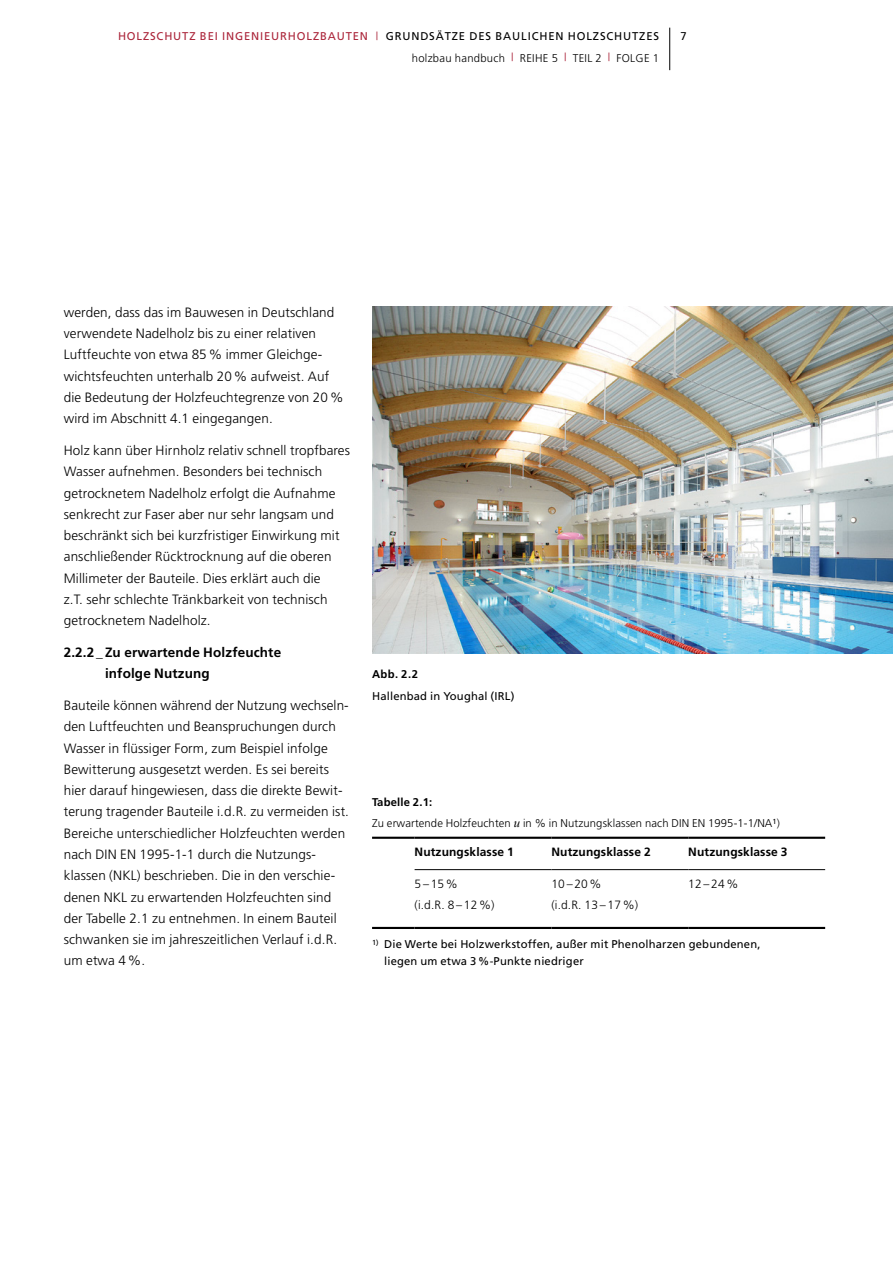
<style>
.page{position:relative;width:893px;height:1263px;background:#fff}
.page>*{position:absolute;margin:0;border:0;box-sizing:border-box;transform-origin:0 0}
.IH_Fließtext_light{font:300 13.5px/21.3px "Frutiger";letter-spacing:.01em;color:#000}
.IH_Fließtext_light-2{font:700 13.5px/21.3px "Frutiger";letter-spacing:.01em;color:#000}
.IH_Tabelle_8{font:700 12px "Frutiger";letter-spacing:.01em;color:#000}
.IH_Tabelle_8-2{font:300 12px/21.3px "Frutiger";letter-spacing:.01em;color:#000}
.IH_Bildunterschrift{font:11.25px/21.3px "Frutiger";letter-spacing:.015em;color:#000}
.IH_Bildunterschrift-2{font:300 11.25px/21.3px "Frutiger";letter-spacing:.01em;color:#000}
.IH_Bildunterschrift-3{font:11.25px "Frutiger";letter-spacing:.075em;color:#000}
.s1{color:#ab253a}
.s2{font-weight:300;color:#ab253a}
.s3{font-weight:700}
.s4{font-family:"Times New Roman";font-weight:400;font-style:italic;font-size:12.75px}
</style>
<div class="page">
<img style="left:372px;top:306px;width:521px;height:348px">
<hr style="left:415px;top:869px;width:136px;height:1px;background:#000">
<hr style="left:551px;top:869px;width:137px;height:1px;background:#000">
<hr style="left:688px;top:869px;width:137px;height:1px;background:#000">
<hr style="left:372px;top:927px;width:43px;height:2px;background:#000">
<hr style="left:372px;top:837px;width:43px;height:2px;background:#000">
<hr style="left:415px;top:837px;width:136px;height:2px;background:#000">
<hr style="left:551px;top:837px;width:137px;height:2px;background:#000">
<hr style="left:688px;top:837px;width:137px;height:2px;background:#000">
<hr style="left:415px;top:927px;width:136px;height:2px;background:#000">
<hr style="left:551px;top:927px;width:137px;height:2px;background:#000">
<hr style="left:688px;top:927px;width:137px;height:2px;background:#000">
<hr style="left:669px;top:28px;width:1px;height:42px;background:#000">
<p class="IH_Bildunterschrift-3" style="left:118px;top:30px;width:543px"><span class="s1">HOLZSCHUTZ BEI INGENIEURHOLZBAUTEN</span> <span class="s2">|</span> GRUNDSÄTZE DES BAULICHEN HOLZSCHUTZES</p>
<p class="IH_Bildunterschrift" style="left:680px;top:26px;width:8px">7</p>
<p class="IH_Bildunterschrift-2" style="left:412px;top:47px;width:249px">holzbau handbuch <span class="s1">|</span> REIHE 5 <span class="s1">|</span> TEIL 2 <span class="s1">|</span> FOLGE 1</p>
<p class="IH_Fließtext_light" style="left:64px;top:301px;width:281px">werden, dass das im Bauwesen in Deutschland verwendete Nadelholz bis zu einer relativen Luftfeuchte von etwa 85% immer Gleichge&shy;wichtsfeuchten unterhalb 20% aufweist. Auf die Bedeutung der Holzfeuchtegrenze von 20% wird im Abschnitt 4.1 eingegangen.</p>
<p class="IH_Fließtext_light" style="left:64px;top:440px;width:288px">Holz kann über Hirnholz relativ schnell tropfbares Wasser aufnehmen. Besonders bei technisch getrocknetem Nadelholz erfolgt die Aufnahme senkrecht zur Faser aber nur sehr langsam und beschränkt sich bei kurzfristiger Einwirkung mit anschließender Rücktrocknung auf die oberen Millimeter der Bauteile. Dies erklärt auch die<br>z.T. sehr schlechte Tränkbarkeit von technisch getrocknetem Nadelholz.</p>
<p class="IH_Fließtext_light-2" style="left:105px;top:641px;width:178px;text-indent:-41px">2.2.2 _ Zu erwartende Holzfeuchte infolge Nutzung</p>
<p class="IH_Fließtext_light" style="left:64px;top:695px;width:287px">Bauteile können während der Nutzung wechseln&shy;den Luftfeuchten und Beanspruchungen durch Wasser in flüssiger Form, zum Beispiel infolge Bewitterung ausgesetzt werden. Es sei bereits hier darauf hingewiesen, dass die direkte Bewit&shy;terung tragender Bauteile i.d.R. zu vermeiden ist.<br>Bereiche unterschiedlicher Holzfeuchten werden nach DIN EN 1995-1-1 durch die Nutzungs&shy;klassen (NKL) beschrieben. Die in den verschie&shy;denen NKL zu erwartenden Holzfeuchten sind der Tabelle 2.1 zu entnehmen. In einem Bauteil schwanken sie im jahreszeitlichen Verlauf i.d.R. um etwa 4%.</p>
<p class="IH_Bildunterschrift" style="left:372px;top:664px;width:144px"><span class="s3">Abb. 2.2<br></span>Hallenbad in Youghal (IRL)</p>
<p class="IH_Bildunterschrift-2" style="left:372px;top:791px;width:409px"><span class="s3">Tabelle 2.1:<br></span>Zu erwartende Holzfeuchten <span class="s4">u</span> in % in Nutzungsklassen nach DIN EN 1995-1-1/NA<sup>1</sup>)</p>
<p class="IH_Tabelle_8" style="left:415px;top:844px;width:101px">Nutzungsklasse 1</p>
<p class="IH_Tabelle_8" style="left:551px;top:844px;width:101px">Nutzungsklasse 2</p>
<p class="IH_Tabelle_8" style="left:688px;top:844px;width:101px">Nutzungsklasse 3</p>
<p class="IH_Tabelle_8-2" style="left:415px;top:873px;width:81px">5–15%<br>(i.d.R. 8 – 12%)</p>
<p class="IH_Tabelle_8-2" style="left:551px;top:873px;width:88px">10–20%<br>(i.d.R. 13 – 17%)</p>
<p class="IH_Tabelle_8-2" style="left:688px;top:873px;width:52px">12–24%</p>
<p class="IH_Bildunterschrift" style="left:372px;top:934px;width:390px"><sup>1)</sup> Die Werte bei Holzwerkstoffen, außer mit Phenolharzen gebundenen,</p>
<p class="IH_Bildunterschrift" style="left:384px;top:951px;width:201px">liegen um etwa 3%-Punkte niedriger</p>
</div>
